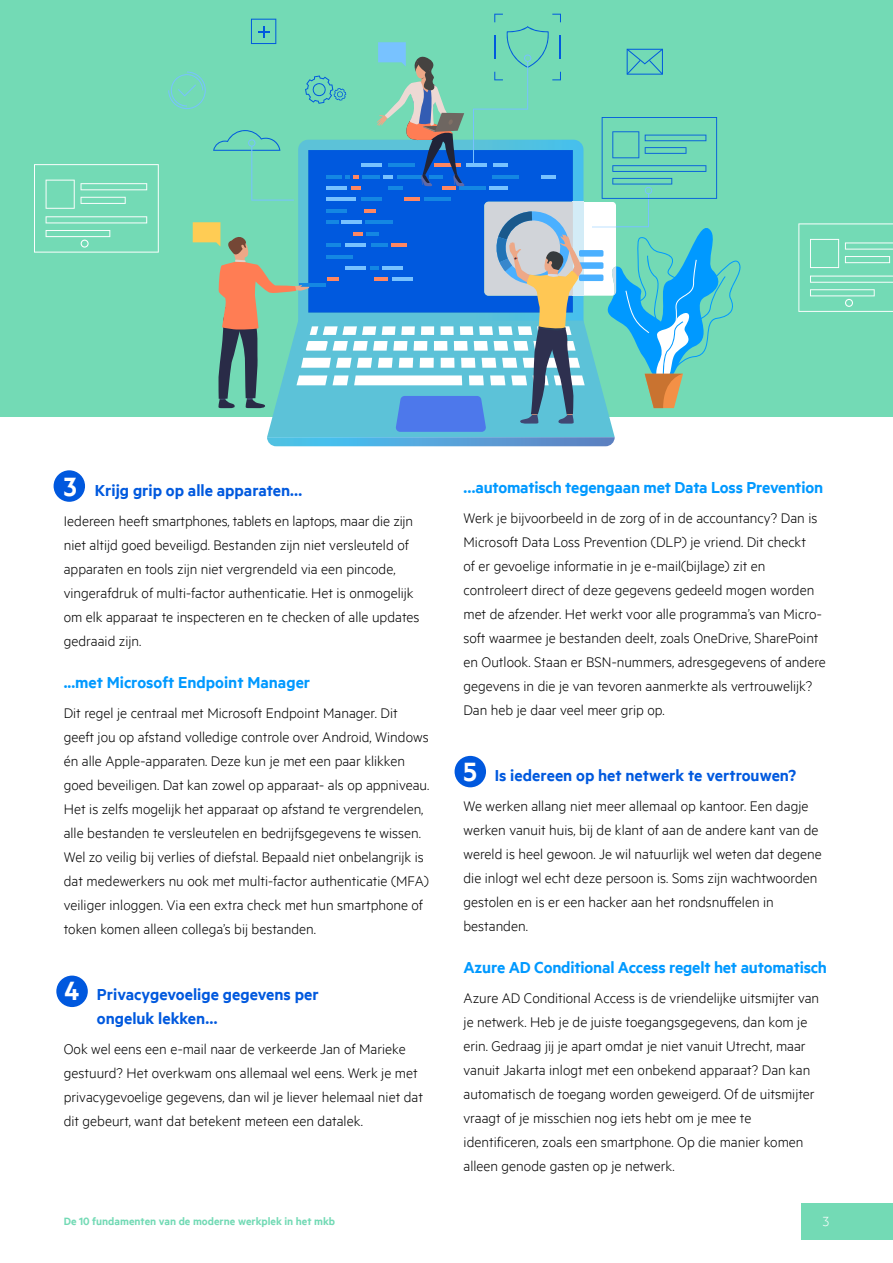
<style>
.page{position:relative;width:893px;height:1263px;background:#fff}
.page>*{position:absolute;margin:0;border:0;box-sizing:border-box;transform-origin:0 0}
.t1{font:18px "Ouxsfxpkyakyrclmbadnfkjmhdx";letter-spacing:-.01em;color:#09f}
.t2{font:18px/24px "Ouxsfxpkyakyrclmbadnfkjmhdx";color:#0059de}
.t3{font:15.75px/24px "Abnjjjatxfmnpmgnqdvhiqjetco";color:#000}
.t4{font:15px "Abnjjjatxfmnpmgnqdvhiqjetco";color:#fff}
.t5{font:12px "Ouxsfxpkyakyrclmbadnfkjmhdx";color:#73dab5}
.s1{font-size:30px;color:#fff}
</style>
<div class="page">
<div style="left:0;top:0;width:893px;height:417px;background:#73dab5"></div>
<div style="left:54px;top:470px;width:31px;height:32px;background:#0058de;border-radius:50%"></div>
<div style="left:56px;top:975px;width:32px;height:32px;background:#0058de;border-radius:50%"></div>
<div style="left:455px;top:756px;width:31px;height:31px;background:#0058de;border-radius:50%"></div>
<svg style="left:168px;top:14px;width:573px;height:432px"></svg>
<svg style="left:34px;top:164px;width:125px;height:89px"></svg>
<svg style="left:798px;top:223px;width:95px;height:89px"></svg>
<div style="left:801px;top:1203px;width:92px;height:36px;background:#73dab5"></div>
<p class="t2" style="left:64px;top:478px;width:240px"><span class="s1">3</span> Krijg grip op alle apparaten…</p>
<p class="t3" style="left:64px;top:508px;width:357px">Iedereen heeft smartphones, tablets en laptops, maar die zijn niet altijd goed beveiligd. Bestanden zijn niet versleuteld of apparaten en tools zijn niet vergrendeld via een pincode, vingerafdruk of multi-factor authenticatie. Het is onmogelijk om elk apparaat te inspecteren en te checken of alle updates gedraaid zijn.</p>
<p class="t1" style="left:64px;top:672px;width:248px">...met Microsoft Endpoint Manager</p>
<p class="t3" style="left:64px;top:700px;width:367px">Dit regel je centraal met Microsoft Endpoint Manager. Dit geeft jou op afstand volledige controle over Android, Windows én alle Apple-apparaten. Deze kun je met een paar klikken goed beveiligen. Dat kan zowel op apparaat- als op appniveau.<br>Het is zelfs mogelijk het apparaat op afstand te vergrendelen, alle bestanden te versleutelen en bedrijfsgegevens te wissen.<br>Wel zo veilig bij verlies of diefstal. Bepaald niet onbelangrijk is dat medewerkers nu ook met multi-factor authenticatie (MFA) veiliger inloggen. Via een extra check met hun smartphone of token komen alleen collega’s bij bestanden.</p>
<p class="t2" style="left:97px;top:982px;width:223px;text-indent:-33px"><span class="s1">4</span> Privacygevoelige gegevens per ongeluk lekken…</p>
<p class="t3" style="left:64px;top:1036px;width:361px">Ook wel eens een e-mail naar de verkeerde Jan of Marieke gestuurd? Het overkwam ons allemaal wel eens. Werk je met privacygevoelige gegevens, dan wil je liever helemaal niet dat dit gebeurt, want dat betekent meteen een datalek.</p>
<p class="t1" style="left:463px;top:477px;width:361px">…automatisch tegengaan met Data Loss Prevention</p>
<p class="t3" style="left:463px;top:505px;width:364px">Werk je bijvoorbeeld in de zorg of in de accountancy? Dan is Microsoft Data Loss Prevention (DLP) je vriend. Dit checkt<br>of er gevoelige informatie in je e-mail(bijlage) zit en controleert direct of deze gegevens gedeeld mogen worden met de afzender. Het werkt voor alle programma’s van Micro&shy;soft waarmee je bestanden deelt, zoals OneDrive, SharePoint en Outlook. Staan er BSN-nummers, adresgegevens of andere gegevens in die je van tevoren aanmerkte als vertrouwelijk?<br>Dan heb je daar veel meer grip op.</p>
<p class="t2" style="left:463px;top:763px;width:334px"><span class="s1">5</span> Is iedereen op het netwerk te vertrouwen?</p>
<p class="t3" style="left:463px;top:793px;width:360px">We werken allang niet meer allemaal op kantoor. Een dagje werken vanuit huis, bij de klant of aan de andere kant van de wereld is heel gewoon. Je wil natuurlijk wel weten dat degene die inlogt wel echt deze persoon is. Soms zijn wachtwoorden gestolen en is er een hacker aan het rondsnuffelen in bestanden.</p>
<p class="t1" style="left:463px;top:957px;width:365px">Azure AD Conditional Access regelt het automatisch</p>
<p class="t3" style="left:463px;top:985px;width:357px">Azure AD Conditional Access is de vriendelijke uitsmijter van je netwerk. Heb je de juiste toegangsgegevens, dan kom je erin. Gedraag jij je apart omdat je niet vanuit Utrecht, maar vanuit Jakarta inlogt met een onbekend apparaat? Dan kan automatisch de toegang worden geweigerd. Of de uitsmijter vraagt of je misschien nog iets hebt om je mee te identificeren, zoals een smartphone. Op die manier komen alleen genode gasten op je netwerk.</p>
<p class="t5" style="left:64px;top:1214px;width:273px">De 10 fundamenten van de moderne werkplek in het mkb</p>
<p class="t4" style="left:823px;top:1213px;width:8px">3</p>
</div>
